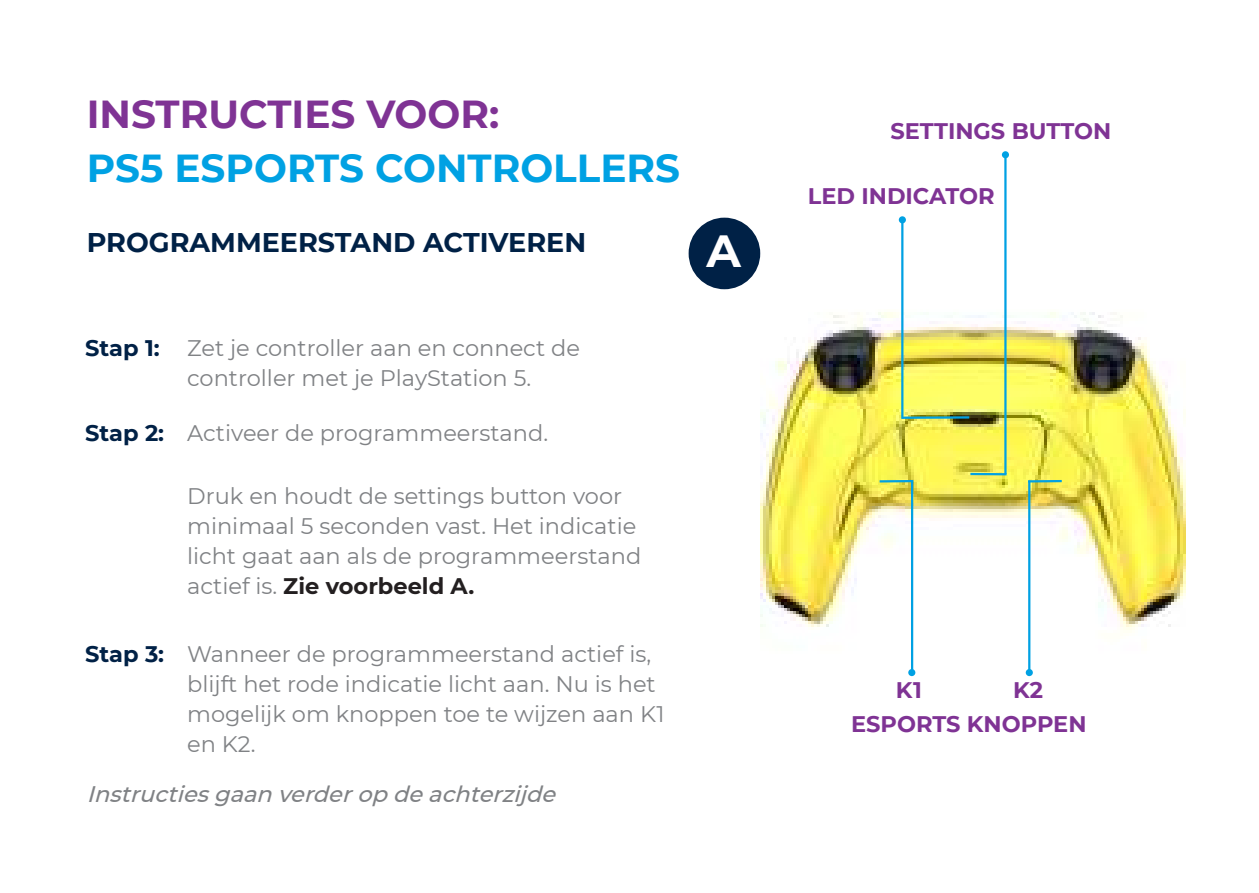
<style>
.page{position:relative;width:1259px;height:893px;background:#fff}
.page>*{position:absolute;margin:0;border:0;box-sizing:border-box;transform-origin:0 0}
.t1{font:700 45px "Montserrat";color:#fff}
.t2{font:700 39px "Montserrat";color:#00a1e3}
.t3{font:700 39px "Montserrat";color:#7f3394}
.t4{font:700 27px "Montserrat";color:#002146}
.t5{font:22.5px/30px "Montserrat";color:#808285}
.t6{font:700 22.5px/33.9px "Montserrat";color:#7f3394}
.t7{font:italic 500 22.5px "Montserrat";color:#808285}
.t8{font:700 22.5px "Montserrat";color:#002146}
.s1{font-weight:700;color:#231f20}
</style>
<div class="page">
<img style="left:760px;top:265px;width:425px;height:412px">
<div style="left:688px;top:218px;width:72px;height:71px;background:#002146;border-radius:50%"></div>
<hr style="left:1028px;top:481px;width:2px;height:192px;background:#00a1e3">
<hr style="left:911px;top:481px;width:2px;height:192px;background:#00a1e3">
<hr style="left:970px;top:473px;width:36px;height:2px;background:#00a1e3">
<hr style="left:1004px;top:155px;width:2px;height:319px;background:#00a1e3">
<hr style="left:902px;top:416px;width:67px;height:3px;background:#00a1e3">
<hr style="left:901px;top:220px;width:2px;height:199px;background:#00a1e3">
<div style="left:908px;top:669px;width:7px;height:7px;background:#00a1e3;border-radius:50%"></div>
<div style="left:1025px;top:669px;width:8px;height:7px;background:#00a1e3;border-radius:50%"></div>
<div style="left:1002px;top:151px;width:7px;height:7px;background:#00a1e3;border-radius:50%"></div>
<div style="left:899px;top:216px;width:7px;height:7px;background:#00a1e3;border-radius:50%"></div>
<hr style="left:879px;top:480px;width:34px;height:2px;background:#00a1e3">
<hr style="left:1028px;top:480px;width:33px;height:2px;background:#00a1e3">
<h2 class="t3" style="left:87px;top:97px;width:414px">INSTRUCTIES VOOR:</h2>
<h2 class="t2" style="left:87px;top:151px;width:595px">PS5 ESPORTS CONTROLLERS</h2>
<p class="t4" style="left:87px;top:231px;width:501px">PROGRAMMEERSTAND ACTIVEREN</p>
<h1 class="t1" style="left:706px;top:232px;width:36px">A</h1>
<p class="t8" style="left:85px;top:338px;width:76px">Stap 1:</p>
<p class="t8" style="left:85px;top:423px;width:81px">Stap 2:</p>
<p class="t5" style="left:187px;top:334px;width:394px">Zet je controller aan en connect de controller met je PlayStation 5.</p>
<p class="t5" style="left:187px;top:419px;width:362px">Activeer de programmeerstand.</p>
<p class="t5" style="left:187px;top:483px;width:456px">Druk en houdt de settings button voor minimaal 5 seconden vast. Het indicatie licht gaat aan als de programmeerstand actief is. <span class="s1">Zie voorbeeld A.</span></p>
<p class="t5" style="left:187px;top:641px;width:479px">Wanneer de programmeerstand actief is, blijft het rode indicatie licht aan. Nu is het mogelijk om knoppen toe te wijzen aan K1 en K2.</p>
<p class="t7" style="left:87px;top:785px;width:475px">Instructies gaan verderop de achterzijde</p>
<p class="t8" style="left:85px;top:645px;width:81px">Stap 3:</p>
<p class="t6" style="left:890px;top:115px;width:222px">SETTINGS BUTTON</p>
<p class="t6" style="left:808px;top:181px;width:189px">LED INDICATOR</p>
<p class="t6" style="left:851px;top:674px;width:237px;text-indent:162px">K2<br>ESPORTS KNOPPEN</p>
<p class="t6" style="left:896px;top:674px;width:27px">K1</p>
</div>
